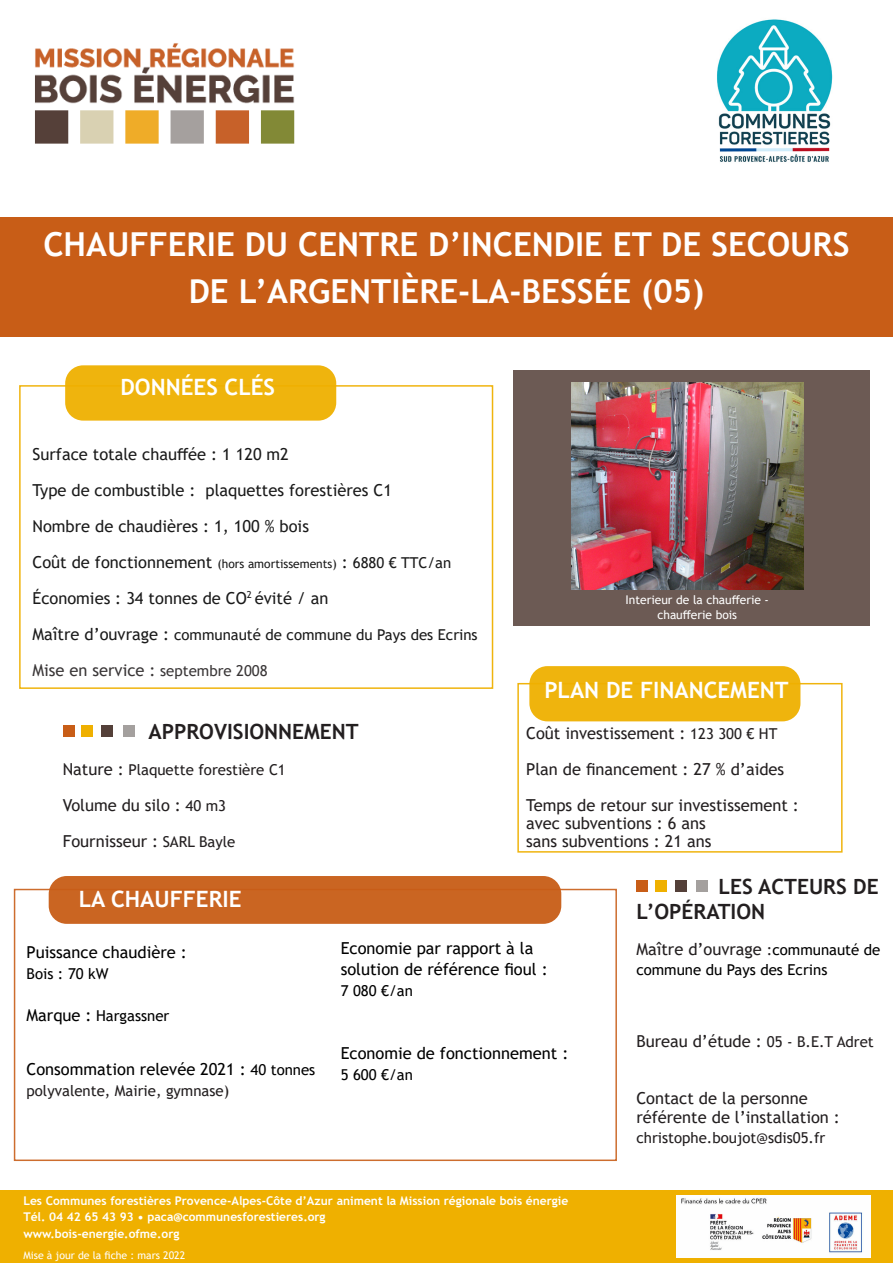
<style>
.page{position:relative;width:893px;height:1263px;background:#fff}
.page>*{position:absolute;margin:0;border:0;box-sizing:border-box;transform-origin:0 0}
.t1{font:700 33px "Trebuchet MS";color:#fff}
.t2{font:700 22.5px "Trebuchet MS";color:#fff}
.t3{font:700 21px/25.2px "Trebuchet MS";color:#231f20}
.t4{font:16.5px/36px "Trebuchet MS";color:#000}
.t5{font:16.5px/19.5px "Trebuchet MS";color:#231f20}
.t6{font:15px "Trebuchet MS";color:#000}
.t7{font:15px "Trebuchet MS";color:#231f20}
.t8{font:700 12px "Trebuchet MS";color:#fff}
.t9{font:12px "Trebuchet MS";color:#fff}
.t10{font:10.5px "Trebuchet MS";color:#fff}
.s1{font-size:12px}
.s2{font-size:15px}
.s3{font-size:16.5px}
.s4{font-size:15px;color:#000}
</style>
<div class="page">
<div style="left:513px;top:371px;width:357px;height:255px;background:#6c5a54"></div>
<div style="left:14px;top:889px;width:603px;height:272px;border:2px solid #c85d17"></div>
<div style="left:19px;top:385px;width:474px;height:304px;border:2px solid #efb000"></div>
<div style="left:0;top:217px;width:893px;height:120px;background:#c85d17"></div>
<img style="left:35px;top:43px;width:260px;height:101px">
<img style="left:717px;top:19px;width:116px;height:143px">
<div style="left:0;top:1191px;width:893px;height:72px;background:#efb000"></div>
<img style="left:677px;top:1195px;width:194px;height:63px">
<div style="left:65px;top:365px;width:271px;height:56px;background:#efb40d;border-radius:18px"></div>
<div style="left:49px;top:876px;width:512px;height:48px;background:#ca6522;border-radius:18px"></div>
<img style="left:571px;top:383px;width:232px;height:206px">
<div style="left:63px;top:725px;width:11px;height:11px;background:#c85d17"></div>
<div style="left:82px;top:725px;width:11px;height:11px;background:#efb000"></div>
<div style="left:102px;top:725px;width:11px;height:11px;background:#544039"></div>
<div style="left:123px;top:725px;width:11px;height:11px;background:#a4a09e"></div>
<div style="left:517px;top:683px;width:326px;height:170px;border:2px solid #efb000"></div>
<div style="left:529px;top:666px;width:271px;height:55px;background:#efb40d;border-radius:18px"></div>
<div style="left:636px;top:880px;width:12px;height:12px;background:#c85d17"></div>
<div style="left:655px;top:880px;width:11px;height:12px;background:#efb000"></div>
<div style="left:675px;top:880px;width:11px;height:12px;background:#544039"></div>
<div style="left:696px;top:880px;width:12px;height:12px;background:#a4a09e"></div>
<p class="t1" style="left:43px;top:224px;width:808px">CHAUFFERIE DU CENTRE D’INCENDIE ET DE SECOURS</p>
<p class="t1" style="left:189px;top:270px;width:517px">DE L’ARGENTIÈRE-LA-BESSÉE (05)</p>
<p class="t2" style="left:120px;top:373px;width:156px">DONNÉES CLÉS</p>
<p class="t4" style="left:33px;top:436px;width:420px">Surface totale chauffée : 1 120 m2<br>Type de combustible : plaquettes forestières C1<br>Nombre de chaudières : 1, 100 % bois<br>Coût de fonctionnement <span class="s1">(hors amortissements)</span> : <span class="s2">6880 € TTC/an </span>Économies : 34 tonnes de CO<sup>2</sup> évité / an</p>
<p class="t6" style="left:33px;top:625px;width:447px"><span class="s3">Maître d’ouvrage :</span> communauté de commune du Pays des Ecrins</p>
<p class="t5" style="left:33px;top:660px;width:237px">Mise en service : <span class="s2">septembre 2008</span></p>
<p class="t9" style="left:625px;top:592px;width:145px">Interieur de la chaufferie -</p>
<p class="t9" style="left:657px;top:607px;width:81px">chaufferie bois</p>
<p class="t2" style="left:544px;top:676px;width:246px">PLAN DE FINANCEMENT</p>
<p class="t3" style="left:149px;top:719px;width:212px">APPROVISIONNEMENT</p>
<p class="t5" style="left:526px;top:723px;width:253px">Coût investissement : <span class="s2">123 300 € HT</span></p>
<p class="t5" style="left:526px;top:759px;width:260px">Plan de financement : 27 % d’aides</p>
<p class="t5" style="left:526px;top:795px;width:274px">Temps de retour sur investissement :</p>
<p class="t5" style="left:526px;top:813px;width:181px">avec subventions : 6 ans</p>
<p class="t5" style="left:526px;top:831px;width:187px">sans subventions : 21 ans</p>
<p class="t7" style="left:63px;top:760px;width:225px"><span class="s3">Nature :</span> Plaquette forestière C1</p>
<p class="t5" style="left:63px;top:795px;width:165px">Volume du silo : <span class="s2">40 m3</span></p>
<p class="t5" style="left:63px;top:831px;width:174px">Fournisseur : <span class="s2">SARL Bayle</span></p>
<p class="t2" style="left:79px;top:885px;width:164px">LA CHAUFFERIE</p>
<p class="t4" style="left:27px;top:934px;width:162px">Puissance chaudière :</p>
<p class="t6" style="left:27px;top:964px;width:84px">Bois : 70 kW</p>
<p class="t6" style="left:27px;top:1006px;width:144px"><span class="s3">Marque :</span> Hargassner</p>
<p class="t4" style="left:27px;top:1051px;width:290px">Consommation relevée 2021 : <span class="s2">40 tonnes</span></p>
<p class="t7" style="left:27px;top:1081px;width:204px">polyvalente, Mairie, gymnase)</p>
<p class="t4" style="left:341px;top:930px;width:194px">Economie par rapport à la</p>
<p class="t4" style="left:341px;top:951px;width:209px">solution de référence fioul :</p>
<p class="t6" style="left:341px;top:982px;width:74px">7 080 €/an</p>
<p class="t4" style="left:341px;top:1035px;width:229px">Economie de fonctionnement :</p>
<p class="t6" style="left:341px;top:1066px;width:74px">5 600 €/an</p>
<p class="t8" style="left:23px;top:1193px;width:547px">Les Communes forestières Provence-Alpes-Côte d’Azur animent la Mission régionale bois énergie</p>
<p class="t8" style="left:23px;top:1209px;width:304px">Tél. 04 42 65 43 93 • paca@communesforestieres.org</p>
<p class="t8" style="left:23px;top:1226px;width:158px">www.bois-energie.ofme.org</p>
<p class="t10" style="left:23px;top:1248px;width:163px">Mise à jour de la fiche : mars 2022</p>
<p class="t3" style="left:636px;top:874px;width:244px;text-indent:82px">LES ACTEURS DE<br>L’OPÉRATION</p>
<p class="t5" style="left:636px;top:939px;width:246px">Maître d’ouvrage <span class="s2">:</span><span class="s4">communauté de</span></p>
<p class="t6" style="left:636px;top:960px;width:193px">commune du Pays des Ecrins</p>
<p class="t5" style="left:636px;top:1031px;width:239px">Bureau d’étude : <span class="s2">05 - B.E.T Adret</span></p>
<p class="t5" style="left:636px;top:1088px;width:205px">Contact de la personne référente de l’installation :</p>
<p class="t7" style="left:636px;top:1128px;width:191px">christophe.boujot@sdis05.fr</p>
</div>
